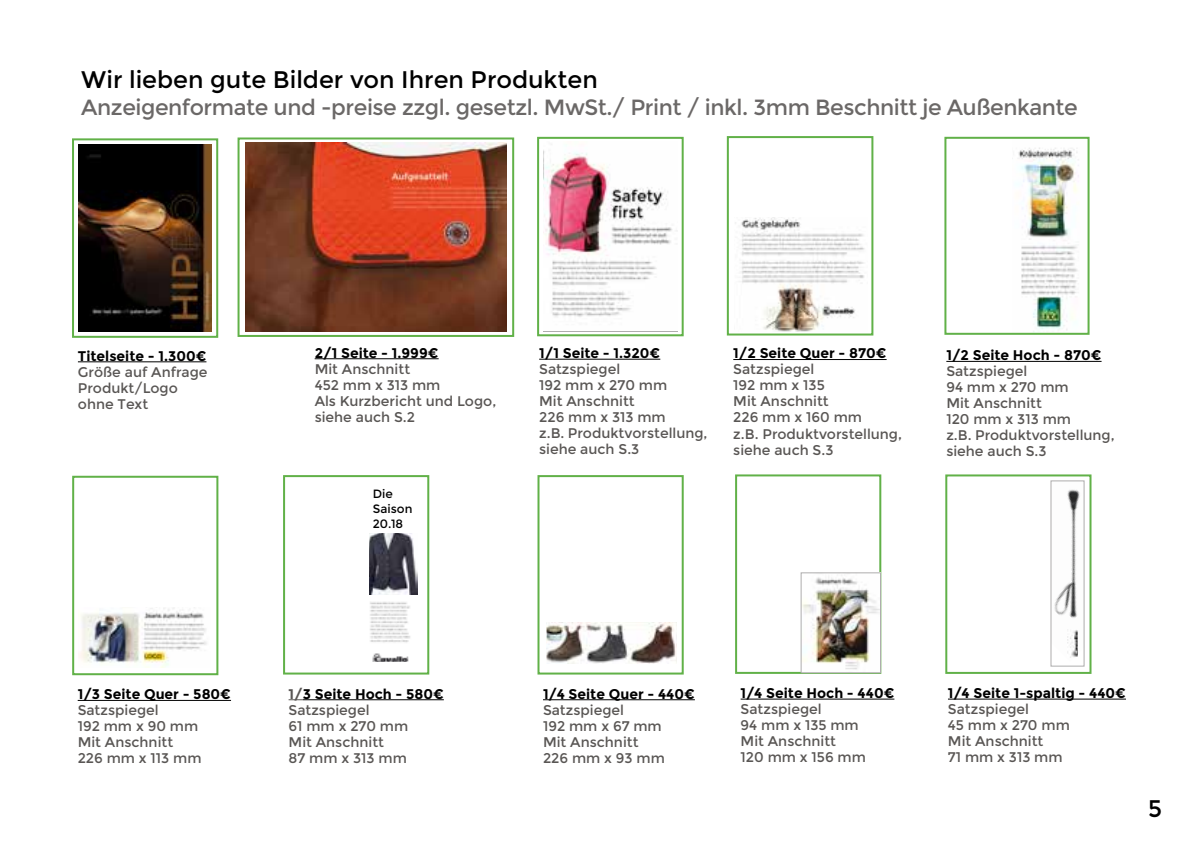
<style>
.page{position:relative;width:1191px;height:842px;background:#fff}
.page>*{position:absolute;margin:0;border:0;box-sizing:border-box;transform-origin:0 0}
.t1{font:24px "Montserrat";color:#000}
.t2{font:22px "Montserrat";letter-spacing:-.02em;color:#6b6867}
.t3{font:14px/16px "Montserrat";color:#595654}
.t4{font:700 14px "Montserrat";color:#000}
.t5{font:12px/14.8px "Montserrat";color:#000}
.s1{font-weight:700}
.s2{font-weight:700;color:#000}
</style>
<div class="page">
<div style="left:537px;top:475px;width:146px;height:199px;border:2px solid #61b148"></div>
<img style="left:547px;top:622px;width:129px;height:42px">
<hr style="left:543px;top:699px;width:152px;height:1px;background:#000">
<div style="left:735px;top:474px;width:146px;height:200px;border:2px solid #61b148"></div>
<img style="left:803px;top:575px;width:75px;height:95px">
<div style="left:801px;top:573px;width:79px;height:100px;border:1px solid #aeadad"></div>
<hr style="left:740px;top:699px;width:154px;height:1px;background:#000">
<div style="left:72px;top:476px;width:146px;height:199px;border:2px solid #61b148"></div>
<img style="left:80px;top:607px;width:127px;height:60px">
<hr style="left:78px;top:700px;width:153px;height:1px;background:#000">
<div style="left:72px;top:138px;width:146px;height:200px;border:2px solid #61b148"></div>
<img style="left:78px;top:145px;width:134px;height:186px">
<hr style="left:78px;top:361px;width:128px;height:1px;background:#000">
<div style="left:727px;top:136px;width:146px;height:199px;border:2px solid #61b148"></div>
<img style="left:735px;top:217px;width:130px;height:115px">
<hr style="left:733px;top:359px;width:153px;height:1px;background:#000">
<div style="left:537px;top:137px;width:146px;height:199px;border:2px solid #61b148"></div>
<img style="left:544px;top:144px;width:133px;height:173px">
<hr style="left:539px;top:359px;width:121px;height:1px;background:#000">
<div style="left:237px;top:137px;width:277px;height:200px;border:2px solid #61b148"></div>
<img style="left:246px;top:143px;width:260px;height:189px">
<hr style="left:315px;top:358px;width:124px;height:1px;background:#000">
<div style="left:283px;top:475px;width:146px;height:199px;border:2px solid #61b148"></div>
<svg style="left:288px;top:699px;width:15px;height:1px"></svg>
<hr style="left:303px;top:699px;width:141px;height:1px;background:#000">
<img style="left:370px;top:602px;width:40px;height:41px">
<img style="left:369px;top:534px;width:48px;height:61px">
<img style="left:372px;top:653px;width:37px;height:8px">
<div style="left:945px;top:474px;width:146px;height:200px;border:2px solid #61b148"></div>
<img style="left:1054px;top:489px;width:26px;height:168px">
<div style="left:1050px;top:481px;width:34px;height:185px;border:1px solid #aeadad"></div>
<hr style="left:948px;top:699px;width:178px;height:1px;background:#000">
<img style="left:1067px;top:629px;width:10px;height:29px">
<img style="left:1017px;top:147px;width:62px;height:185px">
<hr style="left:946px;top:361px;width:155px;height:1px;background:#000">
<div style="left:944px;top:137px;width:145px;height:198px;border:2px solid #61b148"></div>
<h1 class="t1" style="left:81px;top:66px;width:518px">Wir lieben gute Bilder von Ihren Produkten</h1>
<h2 class="t2" style="left:81px;top:94px;width:998px">Anzeigenformate und -preise zzgl. gesetzl. MwSt./ Print / inkl. 3mm Beschnitt je Außenkante</h2>
<p class="t4" style="left:78px;top:347px;width:130px">Titelseite - 1.300€</p>
<p class="t3" style="left:78px;top:364px;width:131px">Größe auf Anfrage<br>Produkt/Logo ohne Text</p>
<p class="t4" style="left:315px;top:344px;width:125px">2/1 Seite - 1.999€</p>
<p class="t3" style="left:315px;top:361px;width:183px">Mit Anschnitt<br>452 mm x 313 mm<br>Als Kurzbericht und Logo, siehe auch S.2</p>
<p class="t5" style="left:373px;top:487px;width:41px">Die<br>Saison<br>20.18</p>
<p class="t4" style="left:539px;top:345px;width:123px">1/1 Seite - 1.320€</p>
<p class="t3" style="left:539px;top:361px;width:170px">Satzspiegel<br>192 mm x 270 mm<br>Mit Anschnitt<br>226 mm x 313 mm<br>z.B. Produktvorstellung, siehe auch S.3</p>
<p class="t4" style="left:733px;top:345px;width:155px">1/2 Seite Quer - 870€</p>
<p class="t3" style="left:733px;top:362px;width:170px">Satzspiegel<br>192 mm x 135<br>Mit Anschnitt<br>226 mm x 160 mm<br>z.B. Produktvorstellung, siehe auch S.3</p>
<p class="t4" style="left:946px;top:347px;width:157px">1/2 Seite Hoch - 870€</p>
<p class="t3" style="left:946px;top:364px;width:170px">Satzspiegel<br>94 mm x 270 mm<br>Mit Anschnitt<br>120 mm x 313 mm<br>z.B. Produktvorstellung, siehe auch S.3</p>
<p class="t4" style="left:78px;top:686px;width:155px">1/3 Seite Quer - 580€</p>
<p class="t3" style="left:78px;top:703px;width:125px">Satzspiegel<br>192 mm x 90 mm<br>Mit Anschnitt<br>226 mm x 113 mm</p>
<p class="t3" style="left:288px;top:686px;width:157px"><span class="s1">1/</span><span class="s2">3 Seite Hoch - 580€<br></span>Satzspiegel<br>61 mm x 270 mm<br>Mit Anschnitt<br>87 mm x 313 mm</p>
<p class="t4" style="left:543px;top:685px;width:153px">1/4 Seite Quer - 440€</p>
<p class="t3" style="left:543px;top:702px;width:123px">Satzspiegel<br>192 mm x 67 mm<br>Mit Anschnitt<br>226 mm x 93 mm</p>
<p class="t4" style="left:740px;top:685px;width:155px">1/4 Seite Hoch - 440€</p>
<p class="t3" style="left:740px;top:701px;width:127px">Satzspiegel<br>94 mm x 135 mm<br>Mit Anschnitt<br>120 mm x 156 mm</p>
<p class="t4" style="left:948px;top:685px;width:179px">1/4 Seite 1-spaltig - 440€</p>
<p class="t3" style="left:948px;top:701px;width:123px">Satzspiegel<br>45 mm x 270 mm<br>Mit Anschnitt<br>71 mm x 313 mm</p>
<h1 class="t1" style="left:1148px;top:794px;width:15px">5</h1>
</div>
